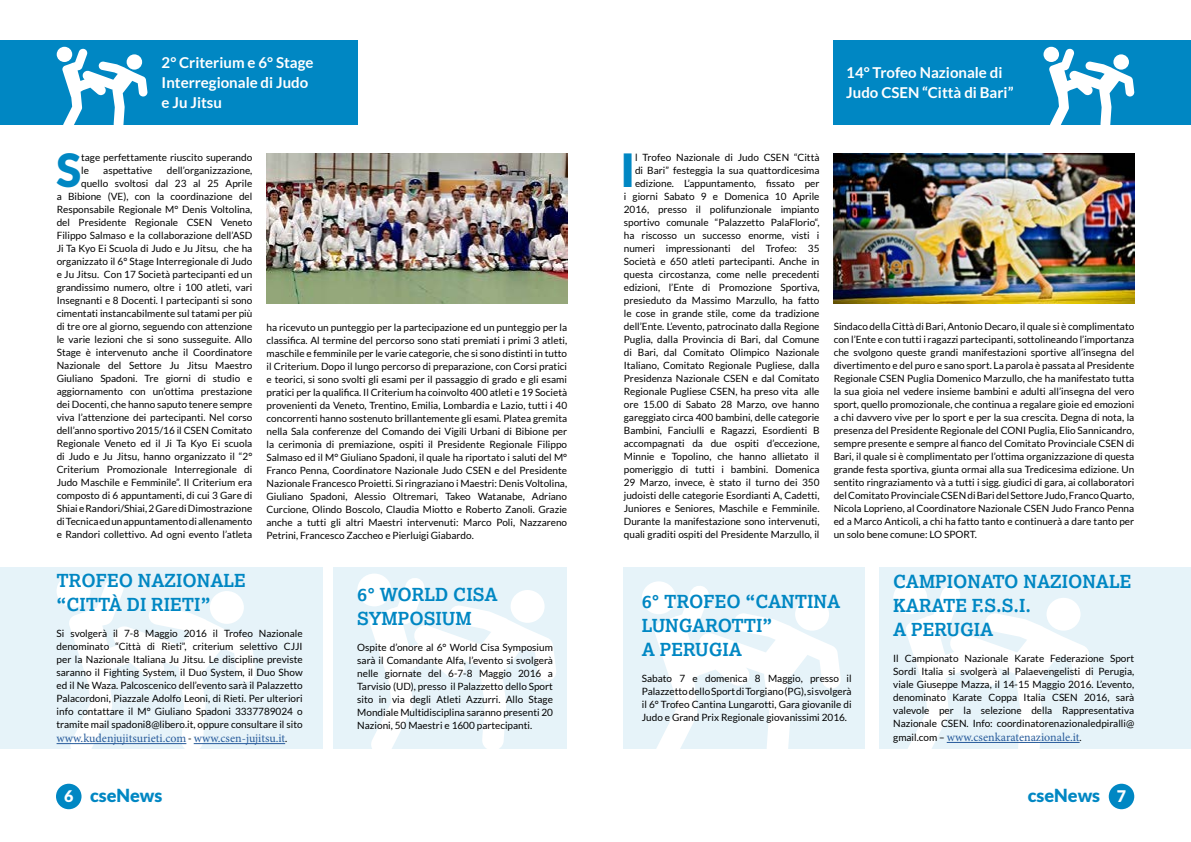
<style>
.page{position:relative;width:1191px;height:842px;background:#fff}
.page>*{position:absolute;margin:0;border:0;box-sizing:border-box;transform-origin:0 0}
.t1{font:900 45.7px "Lato";color:#0087c3}
.t2{font:700 18px/24px "Lexia Da Ma";color:#0087c3}
.t3{font:900 18px "Lato";color:#0087c3}
.t4{font:700 15px/20px "Lato";color:#fff}
.t5{font:12px "Minion Pro";color:#275b9b}
.t6{font:10px/13px "Lato";color:#000;text-align:justify}
.s1{font-family:"Lato";font-size:10px;color:#000}
.s2{font-size:16px;color:#fff}
</style>
<div class="page">
<div style="left:0;top:40px;width:357px;height:85px;background:#0087c3"></div>
<div style="left:57px;top:47px;width:15px;height:15px;background:#fff;border-radius:50%"></div>
<svg style="left:62px;top:48px;width:86px;height:77px"></svg>
<div style="left:334px;top:567px;width:233px;height:181px;background:#e6f3f9"></div>
<div style="left:0;top:567px;width:323px;height:181px;background:#e6f3f9"></div>
<div style="left:57px;top:575px;width:34px;height:32px;background:#fff;border-radius:50%"></div>
<svg style="left:68px;top:578px;width:188px;height:171px"></svg>
<hr style="left:57px;top:743px;width:129px;height:1px;background:#275b9b">
<hr style="left:194px;top:743px;width:91px;height:1px;background:#275b9b">
<div style="left:357px;top:573px;width:34px;height:33px;background:#fff;border-radius:50%"></div>
<svg style="left:369px;top:577px;width:188px;height:172px"></svg>
<img style="left:266px;top:153px;width:301px;height:150px">
<div style="left:833px;top:40px;width:358px;height:84px;background:#0087c3"></div>
<svg style="left:1043px;top:47px;width:16px;height:15px"></svg>
<svg style="left:1048px;top:48px;width:86px;height:77px"></svg>
<img style="left:833px;top:153px;width:301px;height:150px">
<div style="left:879px;top:567px;width:312px;height:181px;background:#e6f3f9"></div>
<div style="left:893px;top:581px;width:34px;height:33px;background:#fff;border-radius:50%"></div>
<svg style="left:904px;top:585px;width:188px;height:164px"></svg>
<hr style="left:946px;top:742px;width:133px;height:1px;background:#275b9b">
<div style="left:624px;top:567px;width:241px;height:181px;background:#e6f3f9"></div>
<div style="left:642px;top:581px;width:34px;height:33px;background:#fff;border-radius:50%"></div>
<svg style="left:653px;top:585px;width:188px;height:164px"></svg>
<div style="left:56px;top:784px;width:25px;height:25px;background:#0087c3;border-radius:50%"></div>
<div style="left:1108px;top:784px;width:26px;height:25px;background:#0087c3;border-radius:50%"></div>
<h3 class="t4" style="left:162px;top:52px;width:153px">2° Criterium e 6° Stage<br>Interregionale di Judo e Ju Jitsu</h3>
<h1 class="t1" style="left:56px;top:144px;width:26px">S</h1>
<p class="t6" style="left:81px;top:151px;width:173px">tage perfettamente riuscito superando le</p>
<p class="t6" style="left:57px;top:164px;width:197px;text-align:right">dell’organizzazione,<br>quello svoltosi dal 23 al 25 Aprile<br>a Bibione (VE), con la coordinazione del Responsabile Regionale M° Denis Voltolina, del Presidente Regionale CSEN Veneto Filippo Salmaso e la collaborazione dell’ASD Ji Ta Kyo Ei Scuola di Judo e Ju Jitsu, che ha organizzato il 6° Stage Interregionale di Judo e Ju Jitsu. Con 17 Società partecipanti ed un grandissimo numero, oltre i 100 atleti, vari Insegnanti e 8 Docenti. I partecipanti si sono cimentati instancabilmente sul tatami per più di tre ore al giorno, seguendo con attenzione le varie lezioni che si sono susseguite. Allo Stage è intervenuto anche il Coordinatore Nazionale del Settore Ju Jitsu Maestro Giuliano Spadoni. Tre giorni di studio e aggiornamento con un’ottima prestazione dei Docenti, che hanno saputo tenere sempre viva l’attenzione dei partecipanti. Nel corso dell’anno sportivo 2015/16 il CSEN Comitato Regionale Veneto ed il Ji Ta Kyo Ei scuola di Judo e Ju Jitsu, hanno organizzato il “2° Criterium Promozionale Interregionale di Judo Maschile e Femminile”. Il Criterium era composto di 6 appuntamenti, di cui 3 Gare di Shiai e Randori/Shiai, 2 Gare di Dimostrazione di Tecnica ed un appuntamento di allenamento e Randori collettivo. Ad ogni evento l’atleta</p>
<p class="t6" style="left:103px;top:164px;width:51px">aspettative</p>
<p class="t6" style="left:266px;top:320px;width:302px">ha ricevuto un punteggio per la partecipazione ed un punteggio per la classifica. Al termine del percorso sono stati premiati i primi 3 atleti, maschile e femminile per le varie categorie, che si sono distinti in tutto il Criterium. Dopo il lungo percorso di preparazione, con Corsi pratici e teorici, si sono svolti gli esami per il passaggio di grado e gli esami pratici per la qualifica. Il Criterium ha coinvolto 400 atleti e 19 Società provenienti da Veneto, Trentino, Emilia, Lombardia e Lazio, tutti i 40 concorrenti hanno sostenuto brillantemente gli esami. Platea gremita nella Sala conferenze del Comando dei Vigili Urbani di Bibione per la cerimonia di premiazione, ospiti il Presidente Regionale Filippo Salmaso ed il M° Giuliano Spadoni, il quale ha riportato i saluti del M° Franco Penna, Coordinatore Nazionale Judo CSEN e del Presidente Nazionale Francesco Proietti. Si ringraziano i Maestri: Denis Voltolina, Giuliano Spadoni, Alessio Oltremari, Takeo Watanabe, Adriano Curcione, Olindo Boscolo, Claudia Miotto e Roberto Zanoli. Grazie anche a tutti gli altri Maestri intervenuti: Marco Poli, Nazzareno Petrini, Francesco Zaccheo e Pierluigi Giabardo.</p>
<h2 class="t2" style="left:57px;top:569px;width:191px">TROFEO NAZIONALE “CITTÀ DI RIETI”</h2>
<p class="t6" style="left:57px;top:627px;width:248px">Si svolgerà il 7-8 Maggio 2016 il Trofeo Nazionale denominato “Città di Rieti”, criterium selettivo CJJI per la Nazionale Italiana Ju Jitsu. Le discipline previste saranno il Fighting System, il Duo System, il Duo Show ed il Ne Waza. Palcoscenico dell’evento sarà il Palazzetto Palacordoni, Piazzale Adolfo Leoni, di Rieti. Per ulteriori info contattare il M° Giuliano Spadoni 3337789024 o tramite mail spadoni8@libero.it, oppure consultare il sito</p>
<p class="t5" style="left:57px;top:730px;width:232px">www.kudenjujitsurieti.com <span class="s1">-</span> www.csen-jujitsu.it<span class="s1">.</span></p>
<h2 class="t2" style="left:357px;top:582px;width:142px">6° WORLD CISA<br>SYMPOSIUM</h2>
<p class="t6" style="left:357px;top:640px;width:197px">Ospite d’onore al 6° World Cisa Symposium sarà il Comandante Alfa, l’evento si svolgerà nelle giornate del 6-7-8 Maggio 2016 a Tarvisio (UD), presso il Palazzetto dello Sport sito in via degli Atleti Azzurri. Allo Stage Mondiale Multidisciplina saranno presenti 20<br>Nazioni, 50 Maestri e 1600 partecipanti.</p>
<h3 class="t4" style="left:846px;top:62px;width:169px">14° Trofeo Nazionale di<br>Judo CSEN “Città di Bari”</h3>
<p class="t6" style="left:624px;top:151px;width:197px;text-align:right">l Trofeo Nazionale di Judo CSEN “Città<br>di Bari” festeggia la sua quattordicesima edizione. L’appuntamento, fissato per<br>i giorni Sabato 9 e Domenica 10 Aprile 2016, presso il polifunzionale impianto sportivo comunale “Palazzetto PalaFlorio“, ha riscosso un successo enorme, visti i numeri impressionanti del Trofeo: 35<br>Società e 650 atleti partecipanti. Anche in questa circostanza, come nelle precedenti edizioni, l’Ente di Promozione Sportiva, presieduto da Massimo Marzullo, ha fatto le cose in grande stile, come da tradizione dell’Ente. L’evento, patrocinato dalla Regione Puglia, dalla Provincia di Bari, dal Comune di Bari, dal Comitato Olimpico Nazionale Italiano, Comitato Regionale Pugliese, dalla Presidenza Nazionale CSEN e dal Comitato Regionale Pugliese CSEN, ha preso vita alle ore 15.00 di Sabato 28 Marzo, ove hanno gareggiato circa 400 bambini, delle categorie Bambini, Fanciulli e Ragazzi, Esordienti B accompagnati da due ospiti d’eccezione, Minnie e Topolino, che hanno allietato il pomeriggio di tutti i bambini. Domenica 29 Marzo, invece, è stato il turno dei 350 judoisti delle categorie Esordianti A, Cadetti, Juniores e Seniores, Maschile e Femminile.<br>Durante la manifestazione sono intervenuti, quali graditi ospiti del Presidente Marzullo, il</p>
<h1 class="t1" style="left:620px;top:144px;width:16px">I</h1>
<p class="t6" style="left:833px;top:320px;width:302px">Sindaco della Città di Bari, Antonio Decaro, il quale si è complimentato con l’Ente e con tutti i ragazzi partecipanti, sottolineando l’importanza che svolgono queste grandi manifestazioni sportive all’insegna del divertimento e del puro e sano sport. La parola è passata al Presidente Regionale CSEN Puglia Domenico Marzullo, che ha manifestato tutta la sua gioia nel vedere insieme bambini e adulti all’insegna del vero sport, quello promozionale, che continua a regalare gioie ed emozioni a chi davvero vive per lo sport e per la sua crescita. Degna di nota, la presenza del Presidente Regionale del CONI Puglia, Elio Sannicandro, sempre presente e sempre al fianco del Comitato Provinciale CSEN di Bari, il quale si è complimentato per l’ottima organizzazione di questa grande festa sportiva, giunta ormai alla sua Tredicesima edizione. Un sentito ringraziamento và a tutti i sigg. giudici di gara, ai collaboratori del Comitato Provinciale CSEN di Bari del Settore Judo, Franco Quarto, Nicola Loprieno, al Coordinatore Nazionale CSEN Judo Franco Penna ed a Marco Anticoli, a chi ha fatto tanto e continuerà a dare tanto per un solo bene comune: LO SPORT.</p>
<h2 class="t2" style="left:893px;top:569px;width:240px">CAMPIONATO NAZIONALE<br>KARATE F.S.S.I.<br>A PERUGIA</h2>
<p class="t6" style="left:893px;top:652px;width:242px">Il Campionato Nazionale Karate Federazione Sport Sordi Italia si svolgerà al Palaevengelisti di Perugia, viale Giuseppe Mazza, il 14-15 Maggio 2016. L’evento, denominato Karate Coppa Italia CSEN 2016, sarà valevole per la selezione della Rappresentativa Nazionale CSEN. Info: coordinatorenazionaledpiralli@</p>
<p class="t5" style="left:893px;top:729px;width:190px"><span class="s1">gmail.com –</span> www.csenkaratenazionale.it<span class="s1">.</span></p>
<h2 class="t2" style="left:642px;top:590px;width:200px">6° TROFEO “CANTINA<br>LUNGAROTTI”<br>A PERUGIA</h2>
<p class="t6" style="left:642px;top:672px;width:211px">Sabato 7 e domenica 8 Maggio, presso il Palazzetto dello Sport di Torgiano (PG), si svolgerà il 6° Trofeo Cantina Lungarotti, Gara giovanile di Judo e Grand Prix Regionale giovanissimi 2016.</p>
<h2 class="t3" style="left:64px;top:785px;width:100px"><span class="s2">6</span> cseNews</h2>
<h2 class="t3" style="left:1027px;top:785px;width:100px">cseNews <span class="s2">7</span></h2>
</div>
